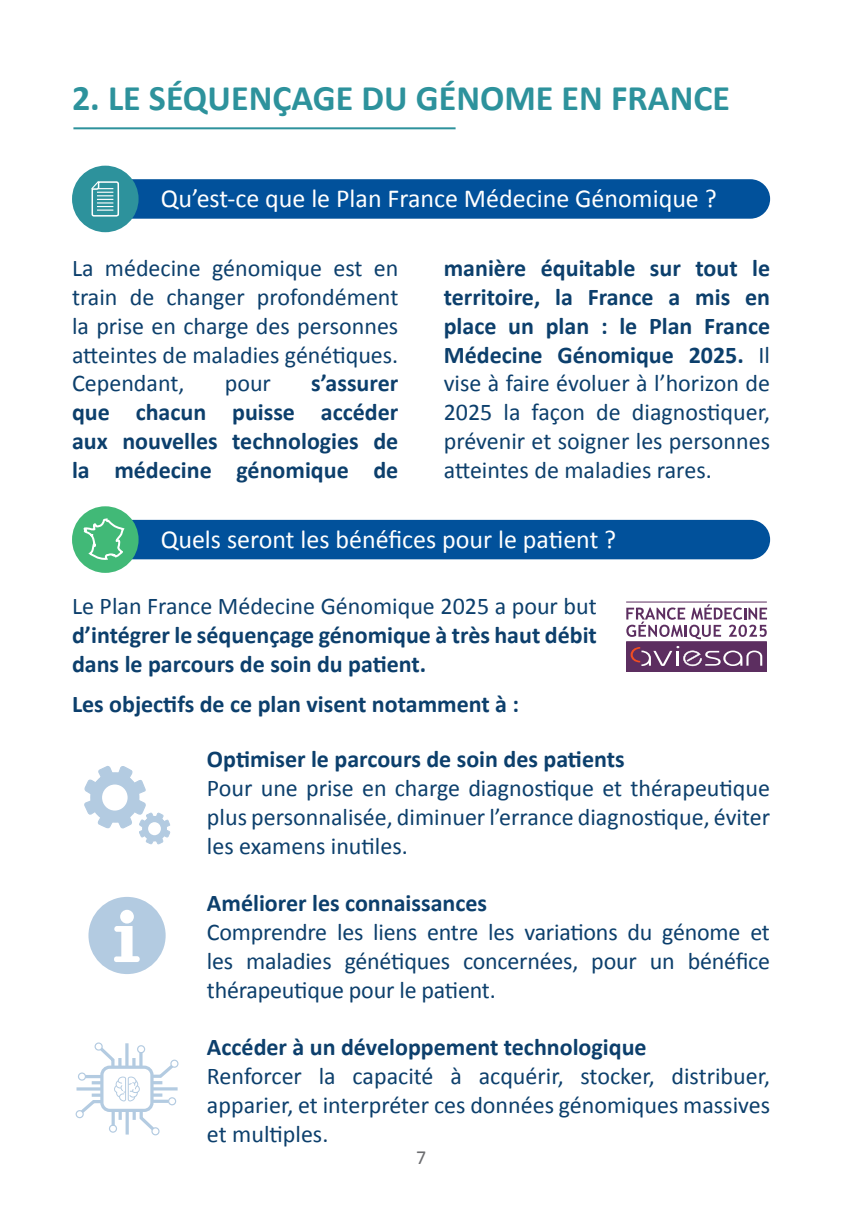
<style>
.page{position:relative;width:862px;height:1214px;background:#fff}
.page>*{position:absolute;margin:0;border:0;box-sizing:border-box;transform-origin:0 0}
.t1{font:700 36px "Calibri";color:#2d929c}
.t2{font:26px "Calibri";color:#fff}
.t3{font:24px/28.8px "Calibri";color:#0c3f6c;text-align:justify}
.t4{font:700 24px/28.8px "Calibri";color:#0c3f6c;text-align:justify}
.t5{font:20px "Calibri";color:#6c6d70}
.s1{font-weight:700}
.s2{font-weight:400}
</style>
<div class="page">
<div style="left:84px;top:179px;width:686px;height:40px;background:#01519b;border-radius:20px"></div>
<div style="left:72px;top:166px;width:67px;height:66px;background:#2d929c;border-radius:50%"></div>
<div style="left:84px;top:520px;width:686px;height:39px;background:#01519b;border-radius:20px"></div>
<div style="left:72px;top:506px;width:67px;height:67px;background:#41b977;border-radius:50%"></div>
<svg style="left:84px;top:766px;width:86px;height:79px"></svg>
<div style="left:142px;top:816px;width:25px;height:25px;background:#b3cbe1;border-radius:50%"></div>
<div style="left:148px;top:822px;width:13px;height:13px;background:#fff;border-radius:50%"></div>
<svg style="left:88px;top:897px;width:78px;height:76px"></svg>
<svg style="left:91px;top:181px;width:29px;height:36px"></svg>
<div style="left:100px;top:1065px;width:54px;height:46px;border:3px solid #01519b;border-radius:8px"></div>
<svg style="left:97px;top:1044px;width:19px;height:26px"></svg>
<svg style="left:125px;top:1043px;width:4px;height:24px"></svg>
<svg style="left:118px;top:1058px;width:4px;height:9px"></svg>
<svg style="left:132px;top:1058px;width:4px;height:9px"></svg>
<svg style="left:139px;top:1053px;width:4px;height:14px"></svg>
<div style="left:95px;top:1042px;width:8px;height:8px;border:1px solid #01519b;border-radius:50%"></div>
<div style="left:137px;top:1044px;width:8px;height:9px;border:1px solid #01519b;border-radius:50%"></div>
<hr style="left:126px;top:1110px;width:3px;height:24px;background:#01519b">
<svg style="left:133px;top:1107px;width:25px;height:23px"></svg>
<svg style="left:119px;top:1110px;width:3px;height:9px"></svg>
<hr style="left:112px;top:1110px;width:3px;height:15px;background:#01519b">
<div style="left:151px;top:1127px;width:9px;height:8px;border:1px solid #01519b;border-radius:50%"></div>
<div style="left:109px;top:1124px;width:8px;height:8px;border:1px solid #01519b;border-radius:50%"></div>
<hr style="left:153px;top:1087px;width:25px;height:3px;background:#01519b">
<svg style="left:149px;top:1061px;width:28px;height:23px"></svg>
<svg style="left:153px;top:1093px;width:9px;height:3px"></svg>
<hr style="left:153px;top:1099px;width:16px;height:3px;background:#01519b">
<div style="left:170px;top:1059px;width:8px;height:8px;border:1px solid #01519b;border-radius:50%"></div>
<div style="left:168px;top:1097px;width:8px;height:8px;border:1px solid #01519b;border-radius:50%"></div>
<hr style="left:76px;top:1087px;width:25px;height:3px;background:#01519b">
<svg style="left:78px;top:1093px;width:27px;height:19px"></svg>
<svg style="left:92px;top:1080px;width:9px;height:4px"></svg>
<svg style="left:86px;top:1074px;width:15px;height:4px"></svg>
<div style="left:76px;top:1109px;width:8px;height:9px;border:1px solid #01519b;border-radius:50%"></div>
<div style="left:78px;top:1072px;width:8px;height:8px;border:1px solid #01519b;border-radius:50%"></div>
<svg style="left:114px;top:1076px;width:26px;height:25px"></svg>
<svg style="left:83px;top:518px;width:42px;height:42px"></svg>
<hr style="left:73px;top:127px;width:382px;height:2px;background:#2d929c">
<div style="left:626px;top:642px;width:141px;height:29px;background:#5c2e60"></div>
<svg style="left:626px;top:604px;width:141px;height:35px"></svg>
<hr style="left:626px;top:641px;width:141px;height:1px;background:#5c2e60">
<hr style="left:626px;top:601px;width:141px;height:1px;background:#5c2e60">
<svg style="left:630px;top:646px;width:132px;height:20px"></svg>
<p class="t1" style="left:72px;top:76px;width:659px">2. LE SÉQUENÇAGE DU GÉNOME EN FRANCE</p>
<p class="t2" style="left:161px;top:182px;width:557px">Qu’est-ce que le Plan France Médecine Génomique ?</p>
<p class="t3" style="left:72px;top:252px;width:328px">La médecine génomique est en train de changer profondément la prise en charge des personnes atteintes de maladies génétiques.<br>Cependant,</p>
<p class="t4" style="left:72px;top:368px;width:328px;text-indent:239px">s’assurer que chacun puisse accéder aux nouvelles technologies de la médecine génomique de</p>
<p class="t3" style="left:225px;top:368px;width:48px">pour</p>
<p class="t3" style="left:444px;top:252px;width:328px"><span class="s1">manière équitable sur tout le territoire, la France a mis en place un plan : le Plan France Médecine Génomique 2025.</span> Il vise à faire évoluer à l’horizon de 2025 la façon de diagnostiquer, prévenir et soigner les personnes atteintes de maladies rares.</p>
<p class="t2" style="left:161px;top:523px;width:457px">Quels seront les bénéfices pour le patient ?</p>
<p class="t4" style="left:72px;top:590px;width:526px"><span class="s2">Le Plan France Médecine Génomique 2025 a pour but </span>d’intégrer le séquençage génomique à très haut débit dans le parcours de soin du patient.</p>
<p class="t4" style="left:72px;top:688px;width:449px">Les objectifs de ce plan visent notamment à :</p>
<p class="t4" style="left:207px;top:743px;width:419px">Optimiser le parcours de soin des patients</p>
<p class="t3" style="left:207px;top:772px;width:564px">Pour une prise en charge diagnostique et thérapeutique plus personnalisée, diminuer l’errance diagnostique, éviter les examens inutiles.</p>
<p class="t4" style="left:207px;top:887px;width:282px">Améliorer les connaissances</p>
<p class="t3" style="left:207px;top:916px;width:564px">Comprendre les liens entre les variations du génome et les maladies génétiques concernées, pour un bénéfice thérapeutique pour le patient.</p>
<p class="t4" style="left:207px;top:1031px;width:441px">Accéder à un développement technologique</p>
<p class="t3" style="left:207px;top:1060px;width:564px">Renforcer la capacité à acquérir, stocker, distribuer, apparier, et interpréter ces données génomiques massives et multiples.</p>
<p class="t5" style="left:416px;top:1144px;width:12px">7</p>
</div>
